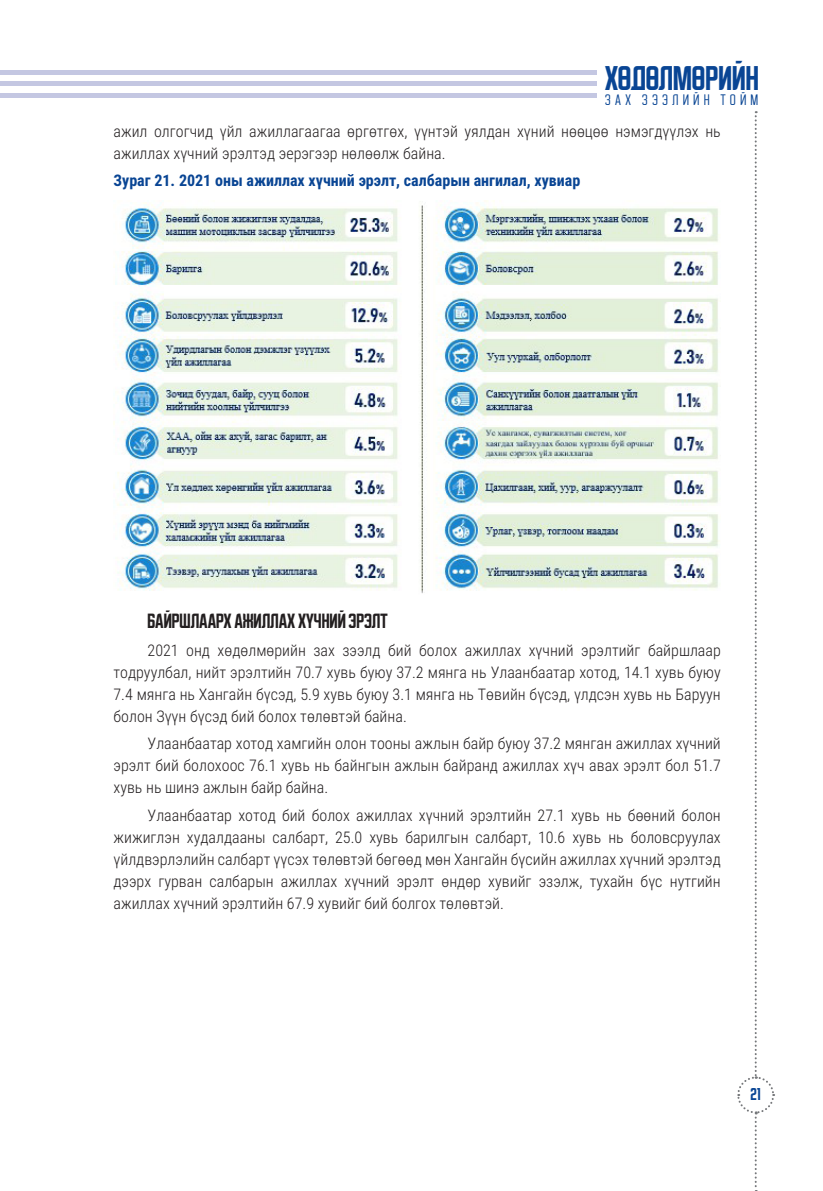
<style>
.page{position:relative;width:823px;height:1191px;background:#fff}
.page>*{position:absolute;margin:0;border:0;box-sizing:border-box;transform-origin:0 0}
.t1{font:700 33.2px "Buyan";color:#094594}
.garchigaa{font:700 20px "Buyan";color:#231f20}
.t2{font:700 16.6px "Buyan";color:#094594}
.t3{font:300 16px/22px "Roboto Condensed";color:#231f20;text-align:justify}
.t4{font:700 16px "Roboto Condensed";color:#094594}
.t5{font:14.8px "Buyan";letter-spacing:.28em;color:#094594}
</style>
<div class="page">
<div style="left:0;top:70px;width:596px;height:5px;background:#c4c7e2"></div>
<div style="left:0;top:81px;width:596px;height:5px;background:#c4c7e2"></div>
<div style="left:0;top:93px;width:596px;height:5px;background:#c4c7e2"></div>
<svg style="left:737px;top:111px;width:37px;height:1080px"></svg>
<img style="left:113px;top:200px;width:606px;height:393px">
<h1 class="t1" style="left:604px;top:61px;width:155px">ХӨДӨЛМӨРИЙН</h1>
<p class="t5" style="left:604px;top:93px;width:155px">ЗАХ ЗЭЭЛИЙН ТОЙМ</p>
<p class="t3" style="left:113px;top:119px;width:608px">ажил олгогчид үйл ажиллагаагаа өргөтгөх, үүнтэй уялдан хүний нөөцөө нэмэгдүүлэх нь ажиллах хүчний эрэлтэд эерэгээр нөлөөлж байна.</p>
<p class="t4" style="left:113px;top:169px;width:468px">Зураг 21. 2021 оны ажиллах хүчний эрэлт, салбарын ангилал, хувиар</p>
<p class="garchigaa" style="left:147px;top:610px;width:241px">Байршлаарх ажиллах хүчний эрэлт</p>
<p class="t3" style="left:113px;top:638px;width:608px;text-indent:34px">2021 онд хөдөлмөрийн зах зээлд бий болох ажиллах хүчний эрэлтийг байршлаар тодруулбал, нийт эрэлтийн 70.7 хувь буюу 37.2 мянга нь Улаанбаатар хотод, 14.1 хувь буюу 7.4 мянга нь Хангайн бүсэд, 5.9 хувь буюу 3.1 мянга нь Төвийн бүсэд, үлдсэн хувь нь Баруун болон Зүүн бүсэд бий болох төлөвтэй байна.</p>
<p class="t3" style="left:113px;top:732px;width:608px;text-indent:34px">Улаанбаатар хотод хамгийн олон тооны ажлын байр буюу 37.2 мянган ажиллах хүчний эрэлт бий болохоос 76.1 хувь нь байнгын ажлын байранд ажиллах хүч авах эрэлт бол 51.7 хувь нь шинэ ажлын байр байна.</p>
<p class="t3" style="left:113px;top:803px;width:608px;text-indent:34px">Улаанбаатар хотод бий болох ажиллах хүчний эрэлтийн 27.1 хувь нь бөөний болон жижиглэн худалдааны салбарт, 25.0 хувь барилгын салбарт, 10.6 хувь нь боловсруулах үйлдвэрлэлийн салбарт үүсэх төлөвтэй бөгөөд мөн Хангайн бүсийн ажиллах хүчний эрэлтэд дээрх гурван салбарын ажиллах хүчний эрэлт өндөр хувийг эзэлж, тухайн бүс нутгийн ажиллах хүчний эрэлтийн 67.9 хувийг бий болгох төлөвтэй.</p>
<p class="t2" style="left:750px;top:1086px;width:12px">21</p>
</div>
